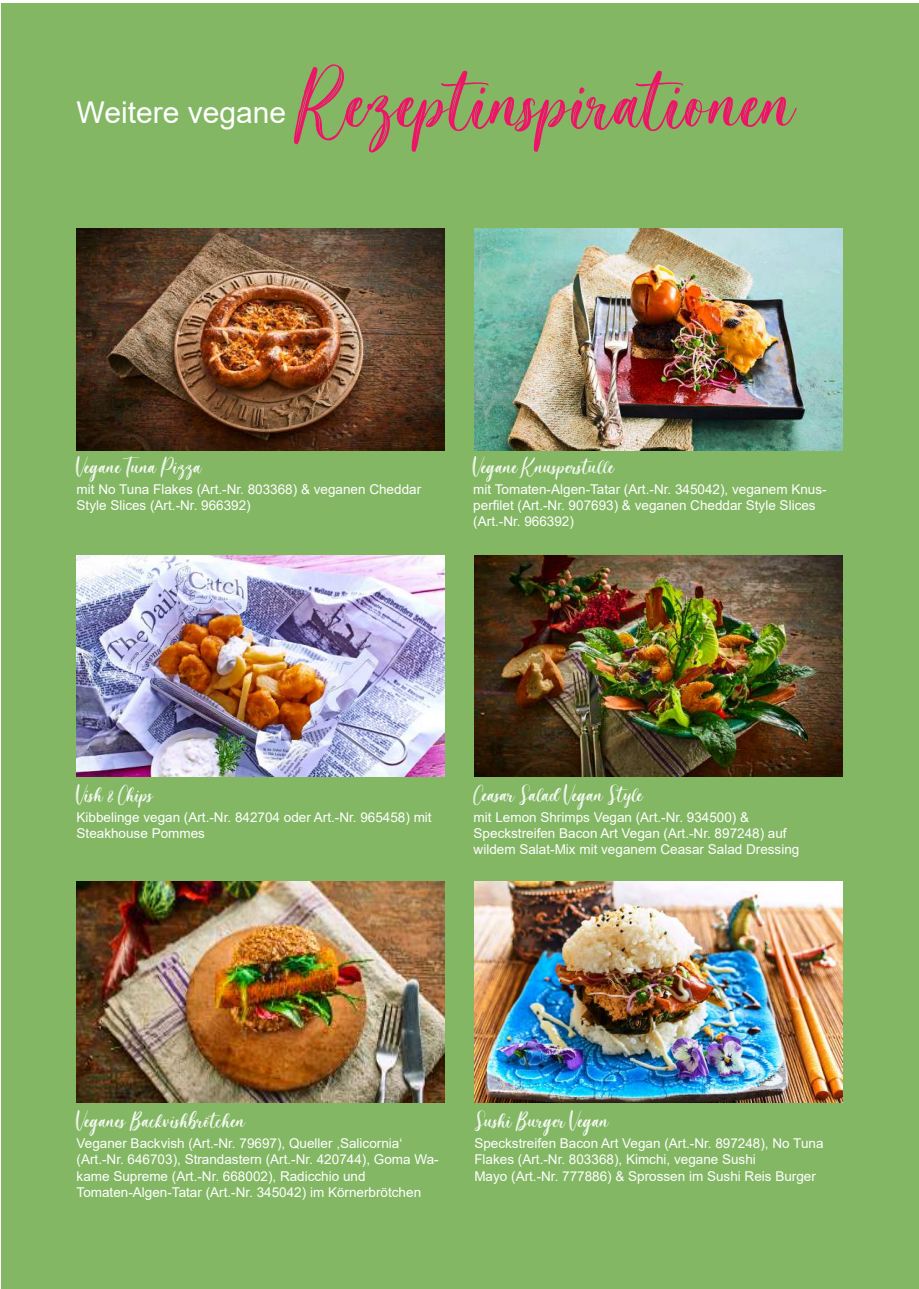
<style>
.page{position:relative;width:919px;height:1289px;background:#fff}
.page>*{position:absolute;margin:0;border:0;box-sizing:border-box;transform-origin:0 0}
.t1{font:57px "Magista Brush";color:#ed1468}
.t2{font:15px "Magista Brush";color:#fff}
.t3{font:13.5px/16.2px "Arial";color:#fff}
.s1{font-family:"Arial";font-size:30px;color:#fff}
</style>
<div class="page">
<div style="left:1px;top:4px;width:917px;height:1284px;background:#83b764"></div>
<img style="left:77px;top:229px;width:367px;height:221px">
<img style="left:474px;top:555px;width:368px;height:221px">
<img style="left:474px;top:229px;width:368px;height:221px">
<img style="left:474px;top:881px;width:368px;height:221px">
<img style="left:77px;top:881px;width:367px;height:221px">
<img style="left:77px;top:555px;width:367px;height:221px">
<h1 class="t1" style="left:77px;top:70px;width:720px"><span class="s1">Weitere vegane</span> Rezeptinspirationen</h1>
<p class="t2" style="left:77px;top:458px;width:126px">Vegane Tuna Pizza</p>
<p class="t3" style="left:77px;top:482px;width:346px">mit No Tuna Flakes (Art.-Nr. 803368) &amp; veganen Cheddar<br>Style Slices (Art.-Nr. 966392)</p>
<p class="t2" style="left:473px;top:458px;width:143px">Vegane Knusperstu氀氀e</p>
<p class="t3" style="left:473px;top:482px;width:355px">mit Tomaten-Algen-Tatar (Art.-Nr. 345042), veganem Knus&shy;per昀椀let (Art.-Nr. 907693) &amp; veganen Cheddar Style Slices (Art.-Nr. 966392)</p>
<p class="t2" style="left:77px;top:786px;width:78px">Vish &amp; Chips</p>
<p class="t3" style="left:77px;top:810px;width:356px">Kibbelinge vegan (Art.-Nr. 842704 oder Art.-Nr. 965458) mit<br>Steakhouse Pommes</p>
<p class="t2" style="left:473px;top:786px;width:171px">Ceasar Salad Vegan Style</p>
<p class="t3" style="left:473px;top:810px;width:327px">mit Lemon Shrimps Vegan (Art.-Nr. 934500) &amp;<br>Speckstreifen Bacon Art Vegan (Art.-Nr. 897248) auf wildem Salat-Mix mit veganem Ceasar Salad Dressing</p>
<p class="t2" style="left:77px;top:1112px;width:170px">Veganes Backvishbrötchen</p>
<p class="t3" style="left:77px;top:1136px;width:363px">Veganer Backvish (Art.-Nr. 79697), Queller ,Salicornia‘ (Art.-Nr. 646703), Strandastern (Art.-Nr. 420744), Goma Wa&shy;kame Supreme (Art.-Nr. 668002), Radicchio und Tomaten-Algen-Tatar (Art.-Nr. 345042) im Körnerbrötchen</p>
<p class="t2" style="left:474px;top:1112px;width:136px">Sushi Burger Vegan</p>
<p class="t3" style="left:474px;top:1136px;width:350px">Speckstreifen Bacon Art Vegan (Art.-Nr. 897248), No Tuna<br>Flakes (Art.-Nr. 803368), Kimchi, vegane Sushi<br>Mayo (Art.-Nr. 777886) &amp; Sprossen im Sushi Reis Burger</p>
</div>
